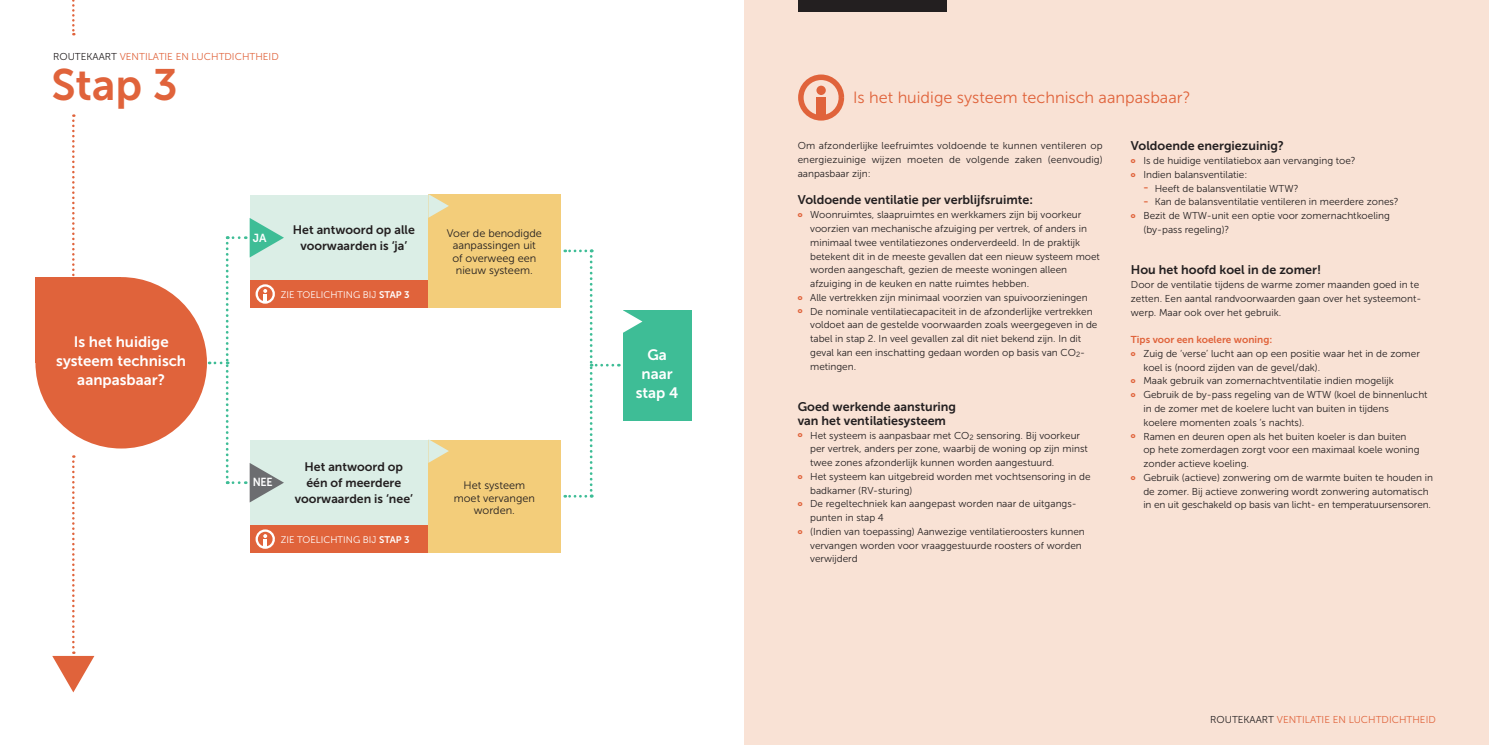
<style>
.page{position:relative;width:1489px;height:745px;background:#fff}
.page>*{position:absolute;margin:0;border:0;box-sizing:border-box;transform-origin:0 0}
.t1{font:43.75px "Museo Sans 700";color:#e0633b}
.t2{font:16.25px "Museo Sans 300";color:#e0633b}
.t3{font:15px "Museo Sans 700";color:#fff}
.t4{font:12.5px "Museo Sans 700";color:#231f20}
.t5{font:12.25px/16.1px "Museo Sans 700";color:#231f20;text-align:center}
.t6{font:11.62px "Museo Sans 700";color:#fff;scale:.92 1}
.t7{font:11.62px "Museo Sans 700";color:#fff}
.t8{font:10.88px "Museo Sans 300";color:#231f20}
.t9{font:10px/13.8px "Museo Sans 300";color:#231f20}
.t10{font:10px "Museo Sans 300";color:#e0633b}
.t11{font:10px "Museo Sans 700";color:#e0633b}
.t12{font:9.62px "Museo Sans 300";color:#fff}
.s1{color:#231f20}
.s2{font-family:"Museo Sans 700"}
.s3{font-family:"Museo Sans 900";font-size:7.5px;color:#e0633b}
</style>
<div class="page">
<div style="left:744px;top:0;width:744px;height:744px;background:#f9e2d5"></div>
<div style="left:798px;top:0;width:148px;height:11px;background:#231f20"></div>
<svg style="left:72px;top:114px;width:3px;height:163px"></svg>
<svg style="left:72px;top:0;width:3px;height:35px"></svg>
<svg style="left:52px;top:455px;width:42px;height:237px"></svg>
<div style="left:798px;top:74px;width:46px;height:46px;border:6px solid #e0633b;border-radius:50%"></div>
<div style="left:816px;top:86px;width:9px;height:9px;background:#e0633b;border-radius:50%"></div>
<div style="left:816px;top:97px;width:9px;height:20px;background:#e0633b"></div>
<div style="left:250px;top:439px;width:178px;height:86px;background:#dbeee6"></div>
<div style="left:250px;top:194px;width:178px;height:86px;background:#dbeee6"></div>
<div style="left:250px;top:525px;width:178px;height:27px;background:#e0633b"></div>
<div style="left:250px;top:280px;width:178px;height:27px;background:#e0633b"></div>
<svg style="left:209px;top:236px;width:30px;height:247px"></svg>
<div style="left:428px;top:439px;width:132px;height:113px;background:#f3cd7a"></div>
<div style="left:428px;top:194px;width:132px;height:113px;background:#f3cd7a"></div>
<svg style="left:428px;top:439px;width:21px;height:23px"></svg>
<svg style="left:428px;top:194px;width:21px;height:24px"></svg>
<div style="left:255px;top:529px;width:20px;height:19px;border:2px solid #fff;border-radius:50%"></div>
<svg style="left:263px;top:534px;width:4px;height:13px"></svg>
<div style="left:255px;top:284px;width:20px;height:19px;border:2px solid #fff;border-radius:50%"></div>
<svg style="left:263px;top:289px;width:4px;height:13px"></svg>
<svg style="left:245px;top:463px;width:39px;height:39px"></svg>
<svg style="left:245px;top:218px;width:39px;height:39px"></svg>
<div style="left:35px;top:277px;width:86px;height:85px;background:#e0633b"></div>
<div style="left:35px;top:277px;width:172px;height:171px;background:#e0633b;border-radius:50%"></div>
<div style="left:623px;top:309px;width:68px;height:111px;background:#3ebd96"></div>
<svg style="left:564px;top:249px;width:78px;height:248px"></svg>
<p class="t10" style="left:53px;top:51px;width:227px"><span class="s1">ROUTEKAART</span> VENTILATIE EN LUCHTDICHTHEID</p>
<p class="t1" style="left:51px;top:60px;width:128px">Stap 3</p>
<p class="t3" style="left:74px;top:333px;width:96px">Is het huidige</p>
<p class="t3" style="left:56px;top:352px;width:131px">systeem technisch</p>
<p class="t3" style="left:77px;top:371px;width:89px">aanpasbaar?</p>
<p class="t7" style="left:253px;top:231px;width:15px">JA</p>
<p class="t5" style="left:293px;top:221px;width:123px">Het antwoord op alle voorwaarden is ‘ja’</p>
<p class="t12" style="left:281px;top:289px;width:130px">ZIE TOELICHTING BIJ <span class="s2">STAP 3</span></p>
<p class="t8" style="left:447px;top:227px;width:97px">Voer de benodigde</p>
<p class="t8" style="left:453px;top:239px;width:85px">aanpassingen uit</p>
<p class="t8" style="left:452px;top:252px;width:85px">of overweeg een</p>
<p class="t8" style="left:456px;top:264px;width:78px">nieuw systeem.</p>
<p class="t6" style="left:253px;top:475px;width:23px">NEE</p>
<p class="t5" style="left:304px;top:458px;width:100px;text-align:left">Het antwoord op één of meerdere</p>
<p class="t5" style="left:295px;top:490px;width:120px">voorwaarden is ‘nee’</p>
<p class="t12" style="left:281px;top:534px;width:130px">ZIE TOELICHTING BIJ <span class="s2">STAP 3</span></p>
<p class="t8" style="left:463px;top:479px;width:63px">Het systeem</p>
<p class="t8" style="left:454px;top:492px;width:83px">moet vervangen</p>
<p class="t8" style="left:474px;top:504px;width:43px">worden.</p>
<p class="t3" style="left:647px;top:346px;width:21px">Ga</p>
<p class="t3" style="left:641px;top:365px;width:33px">naar</p>
<p class="t3" style="left:635px;top:384px;width:44px">stap 4</p>
<p class="t2" style="left:853px;top:88px;width:339px">Is het huidige systeem technisch aanpasbaar?</p>
<p class="t9" style="left:797px;top:139px;width:306px;text-align:justify">Om afzonderlijke leefruimtes voldoende te kunnen ventileren op energiezuinige wijzen moeten de volgende zaken (eenvoudig) aanpasbaar zijn:</p>
<p class="t4" style="left:797px;top:193px;width:237px">Voldoende ventilatie per verblijfsruimte:</p>
<p class="t9" style="left:810px;top:208px;width:291px;text-indent:-12px"><span class="s3">o</span> Woonruimtes, slaapruimtes en werkkamers zijn bij voorkeur voorzien van mechanische afzuiging per vertrek, of anders in minimaal twee ventilatiezones onderverdeeld. In de praktijk betekent dit in de meeste gevallen dat een nieuw systeem moet worden aangeschaft, gezien de meeste woningen alleen</p>
<p class="t9" style="left:810px;top:276px;width:220px">afzuiging in de keuken en natte ruimtes hebben.</p>
<p class="t9" style="left:797px;top:290px;width:291px"><span class="s3">o</span> Alle vertrekken zijn minimaal voorzien van spuivoorzieningen</p>
<p class="t9" style="left:810px;top:304px;width:289px;text-indent:-12px"><span class="s3">o</span> De nominale ventilatiecapaciteit in de afzonderlijke vertrekken voldoet aan de gestelde voorwaarden zoals weergegeven in de tabel in stap 2. In veel gevallen zal dit niet bekend zijn. In dit geval kan een inschatting gedaan worden op basis van CO<sub>2</sub>- metingen.</p>
<p class="t4" style="left:797px;top:399px;width:160px">Goed werkende aansturing</p>
<p class="t4" style="left:797px;top:413px;width:150px">van het ventilatiesysteem</p>
<p class="t9" style="left:810px;top:428px;width:279px;text-indent:-12px"><span class="s3">o</span> Het systeem is aanpasbaar met CO<sub>2</sub> sensoring. Bij voorkeur per vertrek, anders per zone, waarbij de woning op zijn minst twee zones afzonderlijk kunnen worden aangestuurd.</p>
<p class="t9" style="left:810px;top:469px;width:282px;text-indent:-12px"><span class="s3">o</span> Het systeem kan uitgebreid worden met vochtsensoring in de badkamer (RV-sturing)</p>
<p class="t9" style="left:797px;top:496px;width:280px"><span class="s3">o</span> De regeltechniek kan aangepast worden naar de uitgangs-</p>
<p class="t9" style="left:810px;top:510px;width:75px">punten in stap 4</p>
<p class="t9" style="left:810px;top:524px;width:276px;text-indent:-12px"><span class="s3">o</span> (Indien van toepassing) Aanwezige ventilatieroosters kunnen vervangen worden voor vraaggestuurde roosters of worden verwijderd</p>
<p class="t4" style="left:1130px;top:139px;width:155px">Voldoende energiezuinig?</p>
<p class="t9" style="left:1130px;top:154px;width:226px"><span class="s3">o</span> Is de huidige ventilatiebox aan vervanging toe?</p>
<p class="t9" style="left:1130px;top:167px;width:118px"><span class="s3">o</span> Indien balansventilatie:</p>
<p class="t9" style="left:1143px;top:181px;width:157px"><span class="s3">-</span> Heeft de balansventilatie WTW?</p>
<p class="t9" style="left:1143px;top:195px;width:257px"><span class="s3">-</span> Kan de balansventilatie ventileren in meerdere zones?</p>
<p class="t9" style="left:1130px;top:209px;width:260px"><span class="s3">o</span> Bezit de WTW-unit een optie voor zomernachtkoeling</p>
<p class="t9" style="left:1143px;top:222px;width:87px">(by-pass regeling)?</p>
<p class="t4" style="left:1130px;top:263px;width:192px">Hou het hoofd koel in de zomer!</p>
<p class="t9" style="left:1130px;top:277px;width:292px">Door de ventilatie tijdens de warme zomer maanden goed in te zetten. Een aantal randvoorwaarden gaan over het systeemont&shy;werp. Maar ook over het gebruik.</p>
<p class="t11" style="left:1130px;top:334px;width:143px">Tips voor een koelere woning:</p>
<p class="t9" style="left:1143px;top:346px;width:278px;text-indent:-12px"><span class="s3">o</span> Zuig de ‘verse’ lucht aan op een positie waar het in de zomer koel is (noord zijden van de gevel/dak).</p>
<p class="t9" style="left:1130px;top:374px;width:264px"><span class="s3">o</span> Maak gebruik van zomernachtventilatie indien mogelijk</p>
<p class="t9" style="left:1143px;top:387px;width:286px;text-indent:-12px"><span class="s3">o</span> Gebruik de by-pass regeling van de WTW (koel de binnenlucht in de zomer met de koelere lucht van buiten in tijdens</p>
<p class="t9" style="left:1143px;top:415px;width:162px">koelere momenten zoals ‘s nachts).</p>
<p class="t9" style="left:1130px;top:429px;width:277px"><span class="s3">o</span> Ramen en deuren open als het buiten koeler is dan buiten</p>
<p class="t9" style="left:1143px;top:442px;width:278px">op hete zomerdagen zorgt voor een maximaal koele woning zonder actieve koeling.</p>
<p class="t9" style="left:1143px;top:470px;width:291px;text-indent:-12px"><span class="s3">o</span> Gebruik (actieve) zonwering om de warmte buiten te houden in de zomer. Bij actieve zonwering wordt zonwering automatisch in en uit geschakeld op basis van licht- en temperatuursensoren.</p>
<p class="t10" style="left:1210px;top:714px;width:227px"><span class="s1">ROUTEKAART</span> VENTILATIE EN LUCHTDICHTHEID</p>
</div>
